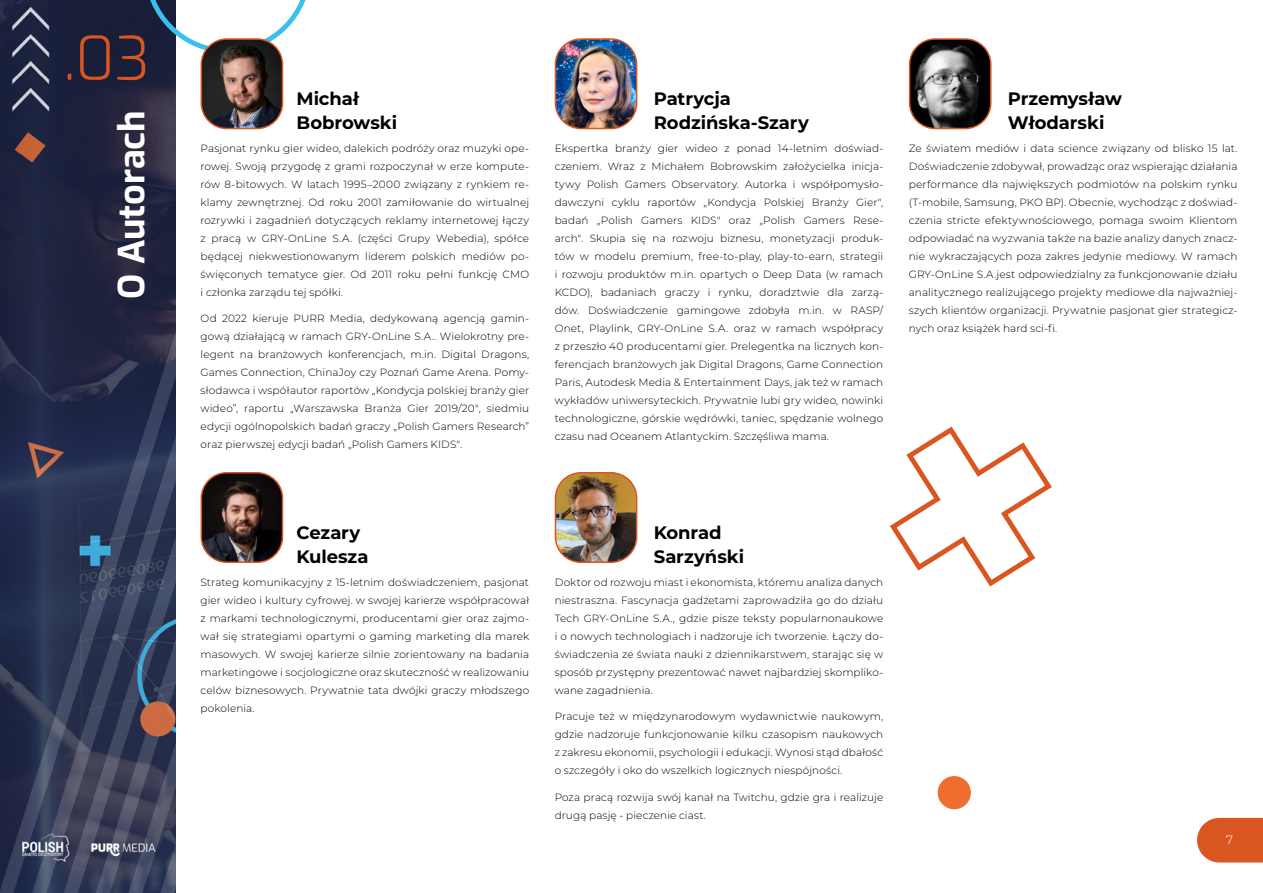
<style>
.page{position:relative;width:1263px;height:893px;background:#fff}
.page>*{position:absolute;margin:0;border:0;box-sizing:border-box;transform-origin:0 0}
.t1{font:60px "Exo";color:#da5620}
.t2{font:36px "Exo";color:#fff}
.t3{font:700 18px/24px "Montserrat";letter-spacing:-.005em;color:#000}
.t4{font:300 12px "Montserrat";color:#fff}
.t5{font:300 10.5px/18px "Montserrat";letter-spacing:.01em;color:#000;text-align:justify}
</style>
<div class="page">
<svg style="left:1197px;top:818px;width:66px;height:44px;background:#dc622f"></svg>
<img style="left:0;top:0;width:175px;height:893px">
<svg style="left:938px;top:776px;width:33px;height:33px"></svg>
<svg style="left:142px;top:0;width:164px;height:56px"></svg>
<img style="left:201px;top:39px;width:81px;height:90px">
<div style="left:201px;top:38px;width:82px;height:91px;border:2px solid #da5620;border-radius:26px"></div>
<img style="left:201px;top:473px;width:81px;height:89px">
<div style="left:201px;top:472px;width:82px;height:91px;border:2px solid #da5620;border-radius:26px"></div>
<img style="left:555px;top:41px;width:82px;height:88px">
<div style="left:555px;top:38px;width:82px;height:91px;border:2px solid #da5620;border-radius:26px"></div>
<img style="left:555px;top:473px;width:82px;height:89px">
<div style="left:555px;top:472px;width:82px;height:91px;border:2px solid #da5620;border-radius:26px"></div>
<img style="left:909px;top:39px;width:82px;height:90px">
<div style="left:909px;top:38px;width:82px;height:91px;border:2px solid #da5620;border-radius:26px"></div>
<svg style="left:890px;top:426px;width:162px;height:161px"></svg>
<h1 class="t1" style="left:64px;top:15px;width:88px">.03</h1>
<h2 class="t2" style="left:105px;top:299px;width:190px;rotate:-90deg">O Autorach</h2>
<h3 class="t3" style="left:297px;top:85px;width:102px">Michał<br>Bobrowski</h3>
<p class="t5" style="left:201px;top:139px;width:330px">Pasjonat rynku gier wideo, dalekich podróży oraz muzyki ope&shy;rowej. Swoją przygodę z grami rozpoczynał w erze kompute&shy;rów 8-bitowych. W latach 1995–2000 związany z rynkiem re&shy;klamy zewnętrznej. Od roku 2001 zamiłowanie do wirtualnej rozrywki i zagadnień dotyczących reklamy internetowej łączy z pracą w GRY-OnLine S.A. (części Grupy Webedia), spółce będącej niekwestionowanym liderem polskich mediów po&shy;święconych tematyce gier. Od 2011 roku pełni funkcję CMO i członka zarządu tej spółki.</p>
<p class="t5" style="left:201px;top:309px;width:330px">Od 2022 kieruje PURR Media, dedykowaną agencją gamin&shy;gową działającą w ramach GRY-OnLine S.A.. Wielokrotny pre&shy;legent na branżowych konferencjach, m.in. Digital Dragons, Games Connection, ChinaJoy czy Poznań Game Arena. Pomy&shy;słodawca i współautor raportów „Kondycja polskiej branży gier wideo”, raportu „Warszawska Branża Gier 2019/20", siedmiu edycji ogólnopolskich badań graczy „Polish Gamers Research” oraz pierwszej edycji badań „Polish Gamers KIDS".</p>
<h3 class="t3" style="left:654px;top:85px;width:156px">Patrycja<br>Rodzińska-Szary</h3>
<h3 class="t3" style="left:1008px;top:85px;width:116px">Przemysław<br>Włodarski</h3>
<p class="t5" style="left:555px;top:139px;width:330px">Ekspertka branży gier wideo z ponad 14-letnim doświad&shy;czeniem. Wraz z Michałem Bobrowskim założycielka inicja&shy;tywy Polish Gamers Observatory. Autorka i współpomysło&shy;dawczyni cyklu raportów „Kondycja Polskiej Branży Gier", badań „Polish Gamers KIDS" oraz „Polish Gamers Rese&shy;arch". Skupia się na rozwoju biznesu, monetyzacji produk&shy;tów w modelu premium, free-to-play, play-to-earn, strategii i rozwoju produktów m.in. opartych o Deep Data (w ramach KCDO), badaniach graczy i rynku, doradztwie dla zarzą&shy;dów. Doświadczenie gamingowe zdobyła m.in. w RASP/ Onet, Playlink, GRY-OnLine S.A. oraz w ramach współpracy z przeszło 40 producentami gier. Prelegentka na licznych kon&shy;ferencjach branżowych jak Digital Dragons, Game Connection Paris, Autodesk Media &amp; Entertainment Days, jak też w ramach wykładów uniwersyteckich. Prywatnie lubi gry wideo, nowinki technologiczne, górskie wędrówki, taniec, spędzanie wolnego czasu nad Oceanem Atlantyckim. Szczęśliwa mama.</p>
<p class="t5" style="left:909px;top:139px;width:330px">Ze światem mediów i data science związany od blisko 15 lat.<br>Doświadczenie zdobywał, prowadząc oraz wspierając działania performance dla największych podmiotów na polskim rynku (T-mobile, Samsung, PKO BP). Obecnie, wychodząc z doświad&shy;czenia stricte efektywnościowego, pomaga swoim Klientom odpowiadać na wyzwania także na bazie analizy danych znacz&shy;nie wykraczających poza zakres jedynie mediowy. W ramach GRY-OnLine S.A.jest odpowiedzialny za funkcjonowanie działu analitycznego realizującego projekty mediowe dla najważniej&shy;szych klientów organizacji. Prywatnie pasjonat gier strategicz&shy;nych oraz książek hard sci-fi.</p>
<h3 class="t3" style="left:297px;top:519px;width:73px">Cezary<br>Kulesza</h3>
<h3 class="t3" style="left:654px;top:519px;width:92px">Konrad<br>Sarzyński</h3>
<p class="t5" style="left:201px;top:573px;width:330px">Strateg komunikacyjny z 15-letnim doświadczeniem, pasjonat gier wideo i kultury cyfrowej. w swojej karierze współpracował z markami technologicznymi, producentami gier oraz zajmo&shy;wał się strategiami opartymi o gaming marketing dla marek masowych. W swojej karierze silnie zorientowany na badania marketingowe i socjologiczne oraz skuteczność w realizowaniu celów biznesowych. Prywatnie tata dwójki graczy młodszego pokolenia.</p>
<p class="t5" style="left:555px;top:573px;width:330px">Doktor od rozwoju miast i ekonomista, któremu analiza danych niestraszna. Fascynacja gadżetami zaprowadziła go do działu Tech GRY-OnLine S.A., gdzie pisze teksty popularnonaukowe i o nowych technologiach i nadzoruje ich tworzenie. Łączy do&shy;świadczenia ze świata nauki z dziennikarstwem, starając się w sposób przystępny prezentować nawet najbardziej skompliko&shy;wane zagadnienia.</p>
<p class="t5" style="left:555px;top:707px;width:330px">Pracuje też w międzynarodowym wydawnictwie naukowym, gdzie nadzoruje funkcjonowanie kilku czasopism naukowych z zakresu ekonomii, psychologii i edukacji. Wynosi stąd dbałość o szczegóły i oko do wszelkich logicznych niespójności.</p>
<p class="t5" style="left:555px;top:788px;width:330px">Poza pracą rozwija swój kanał na Twitchu, gdzie gra i realizuje drugą pasję - pieczenie ciast.</p>
<p class="t4" style="left:1226px;top:832px;width:8px">7</p>
</div>
